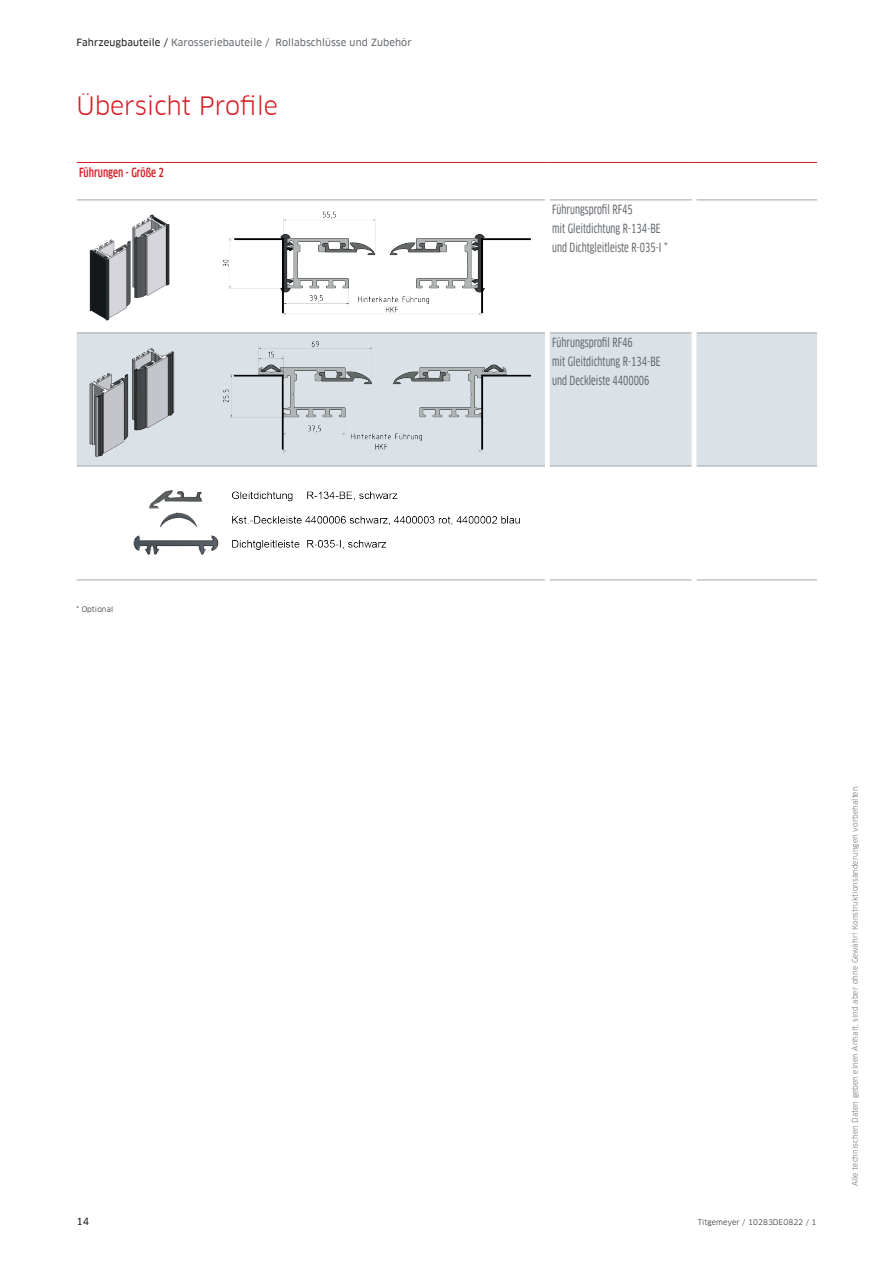
<style>
.page{position:relative;width:893px;height:1263px;background:#fff}
.page>*{position:absolute;margin:0;border:0;box-sizing:border-box;transform-origin:0 0}
.t1{font:24.75px "Clan Offc Pro";letter-spacing:-.005em;color:#d81c23}
.t2{font:12.3px/19.2px "Clan Offc Pro Cond News";color:#666b70}
.t3{font:500 condensed 12.3px "Clan Offc Pro";color:#d81c23}
.t4{font:9.75px "Clan Offc Pro News";letter-spacing:.01em;color:#666b70}
.t5{font:9.75px "Clan Offc Pro News";color:#231f20}
.t6{font:7.5px "Clan Offc Pro";letter-spacing:.01em;color:#666b70}
.t7{font:7.5px "Clan Offc Pro";letter-spacing:.01em;color:#231f20}
.s1{color:#231f20}
</style>
<div class="page">
<div style="left:77px;top:334px;width:740px;height:132px;background:#dae2e7"></div>
<hr style="left:77px;top:162px;width:470px;height:1px;background:#d81c23">
<hr style="left:547px;top:162px;width:147px;height:1px;background:#d81c23">
<hr style="left:694px;top:162px;width:123px;height:1px;background:#d81c23">
<hr style="left:77px;top:200px;width:468px;height:1px;background:#9da5ab">
<hr style="left:77px;top:333px;width:468px;height:1px;background:#9da5ab">
<hr style="left:77px;top:466px;width:468px;height:1px;background:#9da5ab">
<hr style="left:77px;top:580px;width:468px;height:1px;background:#9da5ab">
<hr style="left:550px;top:200px;width:142px;height:1px;background:#9da5ab">
<hr style="left:696px;top:200px;width:121px;height:1px;background:#9da5ab">
<hr style="left:550px;top:333px;width:142px;height:1px;background:#9da5ab">
<hr style="left:696px;top:333px;width:121px;height:1px;background:#9da5ab">
<hr style="left:550px;top:466px;width:142px;height:1px;background:#9da5ab">
<hr style="left:696px;top:466px;width:121px;height:1px;background:#9da5ab">
<hr style="left:550px;top:580px;width:142px;height:1px;background:#9da5ab">
<hr style="left:696px;top:580px;width:121px;height:1px;background:#9da5ab">
<div style="left:545px;top:333px;width:5px;height:133px;background:#fff"></div>
<hr style="left:692px;top:333px;width:4px;height:133px;background:#fff">
<img style="left:89px;top:211px;width:442px;height:110px">
<img style="left:84px;top:340px;width:447px;height:119px">
<img style="left:149px;top:490px;width:371px;height:37px">
<img style="left:133px;top:527px;width:254px;height:28px">
<p class="t4" style="left:77px;top:37px;width:337px"><span class="s1">Fahrzeugbauteile /</span> Karosseriebauteile / Rollabschlüsse und Zubehör</p>
<h1 class="t1" style="left:77px;top:91px;width:203px">Übersicht Profile</h1>
<p class="t3" style="left:79px;top:165px;width:86px">Führungen - Größe 2</p>
<p class="t7" style="left:77px;top:605px;width:38px">* Optional</p>
<p class="t5" style="left:77px;top:1215px;width:14px">14</p>
<p class="t2" style="left:552px;top:200px;width:117px">Führungsprofil RF45<br>mit Gleitdichtung R-134-BE und Dichtgleitleiste R-035-I *</p>
<p class="t2" style="left:552px;top:333px;width:110px">Führungsprofil RF46<br>mit Gleitdichtung R-134-BE und Deckleiste 4400006</p>
<p class="t7" style="left:698px;top:1217px;width:120px">Titgemeyer / 10283DE0822 / 1</p>
<p class="t6" style="left:850px;top:1186px;width:403px;rotate:-90deg">Alle technischen Daten geben einen Anhalt, sind aber ohne Gewähr! Konstruktionsänderungen vorbehalten.</p>
</div>
